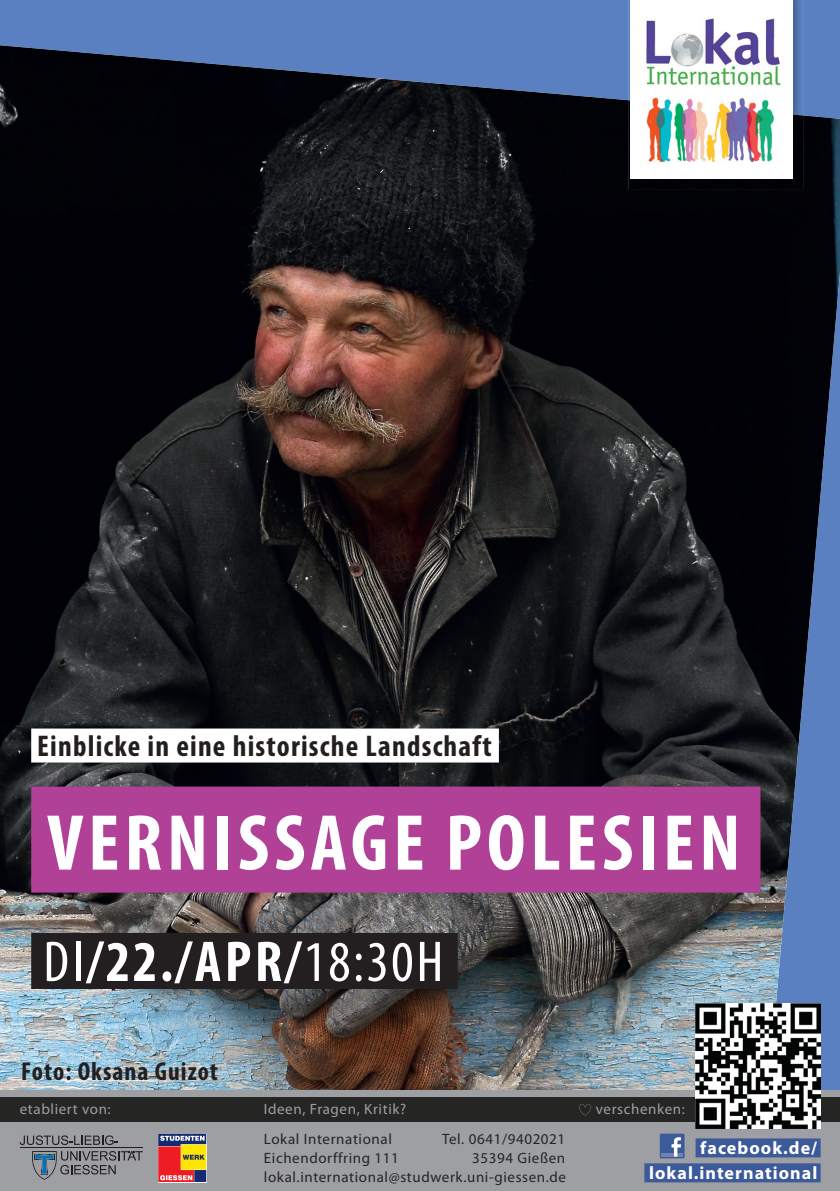
<style>
.page{position:relative;width:840px;height:1191px;background:#fff}
.page>*{position:absolute;margin:0;border:0;box-sizing:border-box;transform-origin:0 0}
.t1{font:700 condensed 80px "Myriad Pro";letter-spacing:.06em;color:#fff}
.t2{font:700 condensed 58px "Myriad Pro";color:#fff}
.t3{font:700 condensed 30px "Myriad Pro";letter-spacing:.04em;color:#231f20}
.t4{font:700 condensed 26px "Myriad Pro";letter-spacing:.04em;color:#231f20}
.t5{font:700 18px/25px "Myriad Pro";letter-spacing:.06em;color:#fff;text-align:right}
.t6{font:15px/19px "Myriad Pro";letter-spacing:.04em;color:#252524;text-align:right}
.t7{font:15px "Myriad Pro";letter-spacing:.04em;color:#9e9fa3}
.s1{font-weight:400}
</style>
<div class="page">
<div style="left:0;top:0;width:839px;height:45px;background:#5b80c1"></div>
<img style="left:0;top:45px;width:839px;height:1045px">
<img style="left:627px;top:0;width:175px;height:100px">
<img style="left:627px;top:100px;width:175px;height:89px">
<div style="left:630px;top:0;width:162px;height:179px;background:#fff"></div>
<img style="left:646px;top:18px;width:135px;height:68px">
<img style="left:646px;top:97px;width:129px;height:66px">
<div style="left:0;top:1090px;width:839px;height:101px;background:#9e9fa3"></div>
<div style="left:31px;top:786px;width:729px;height:106px;background:#b14097"></div>
<div style="left:31px;top:933px;width:426px;height:56px;background:#231f20"></div>
<div style="left:659px;top:1133px;width:25px;height:25px;background:#3b5b99"></div>
<hr style="left:661px;top:1153px;width:21px;height:3px;background:#6d84b3">
<svg style="left:671px;top:1137px;width:9px;height:19px"></svg>
<div style="left:695px;top:1138px;width:125px;height:19px;background:#3c5a99"></div>
<div style="left:644px;top:1163px;width:176px;height:19px;background:#3c5a99"></div>
<hr style="left:20px;top:1147px;width:123px;height:1px;background:#231f20">
<svg style="left:20px;top:1135px;width:98px;height:10px"></svg>
<svg style="left:32px;top:1151px;width:111px;height:28px"></svg>
<svg style="left:158px;top:1134px;width:48px;height:48px;background:#bc6e4b"></svg>
<div style="left:31px;top:728px;width:467px;height:34px;background:#fff"></div>
<div style="left:0;top:1097px;width:839px;height:25px;background:#252524"></div>
<img style="left:694px;top:1003px;width:125px;height:125px">
<svg style="left:579px;top:1104px;width:12px;height:11px"></svg>
<h3 class="t3" style="left:37px;top:727px;width:456px">Einblicke in eine historische Landschaft</h3>
<h1 class="t1" style="left:47px;top:793px;width:694px">VERNISSAGE POLESIEN</h1>
<h2 class="t2" style="left:43px;top:925px;width:401px"><span class="s1">DI</span>/22./APR/<span class="s1">18:30H</span></h2>
<h3 class="t4" style="left:21px;top:1055px;width:198px">Foto: Oksana Guizot</h3>
<p class="t7" style="left:20px;top:1100px;width:92px">etabliert von:</p>
<p class="t7" style="left:264px;top:1100px;width:144px">Ideen, Fragen, Kritik?</p>
<p class="t7" style="left:595px;top:1100px;width:90px">verschenken:</p>
<p class="t6" style="left:264px;top:1129px;width:129px">Lokal International</p>
<p class="t6" style="left:442px;top:1129px;width:124px">Tel. 0641/9402021</p>
<p class="t6" style="left:264px;top:1148px;width:136px">Eichendorffring 111</p>
<p class="t6" style="left:264px;top:1148px;width:303px">35394 Gießen lokal.international@studwerk.uni-giessen.de</p>
<p class="t5" style="left:648px;top:1134px;width:170px">facebook.de/ lokal.international</p>
</div>
